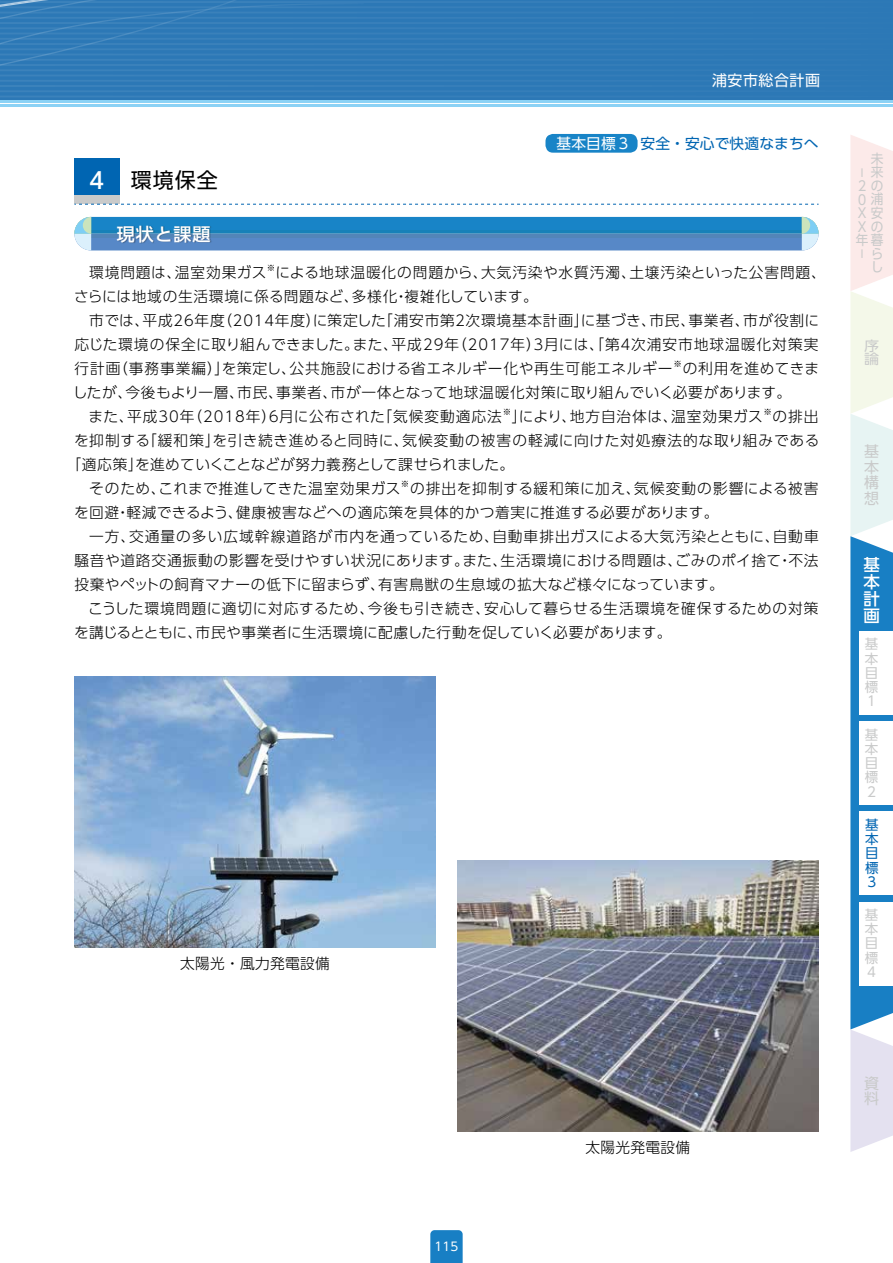
<style>
.page{position:relative;width:893px;height:1263px;background:#fff}
.page>*{position:absolute;margin:0;border:0;box-sizing:border-box;transform-origin:0 0}
.t1{font:21px "UD Shin Go Pr 6 N";color:#000}
.t2{font:500 18px "UD Shin Go Pr 6 N";letter-spacing:.05em;color:#fff}
.t3{font:500 16.5px/17px "UD Shin Go Pr 6 N";color:#fff;text-align:justify}
.t4{font:15px "Shin Go Pr 6 N";letter-spacing:.035em;color:#fff}
.t5{font:15px/15.5px "UD Shin Go Pr 6 N";color:#c9caca;text-align:justify}
.t6{font:300 14.7px/24px "UD Shin Go Pr 6 N";letter-spacing:.04em;color:#000}
.t7{font:300 14.7px "UD Shin Go Pr 6 N";letter-spacing:.065em;color:#000}
.t8{font:300 14.7px "UD Shin Go Pr 6 N";letter-spacing:.005em;color:#000}
.t9{font:14.7px "UD Shin Go Pr 6 N";letter-spacing:.01em;color:#0065b2}
.t10{font:300 14.7px "UD Shin Go Pr 6 N";letter-spacing:.02em;color:#000}
.t11{font:300 14.7px "UD Shin Go Pr 6 N";letter-spacing:.06em;color:#000}
.t12{font:13.65px/13.6px "UD Shin Go Pr 6 N";color:#c9caca;text-align:right;scale:.93 1}
.t13{font:13.65px/13.6px "UD Shin Go Pr 6 N";color:#c9caca;scale:1.1 1}
.t14{font:13.5px/14.2px "UD Shin Go Pr 6 N";color:#c9caca;text-align:justify}
.t15{font:13.5px/14.2px "UD Shin Go Pr 6 N";color:#0065b2;text-align:justify}
.t16{font:12px "UD Shin Go Pr 6 N";color:#fff}
.t17{font:300 8.55px "UD Shin Go Pr 6 N";color:#000}
.s1{color:#fff}
.s2{font-weight:500;font-size:22.5px;color:#fff}
</style>
<div class="page">
<div style="left:0;top:0;width:893px;height:101px;background:#2c78b6"></div>
<hr style="left:0;top:38px;width:893px;height:2px;background:#fff">
<hr style="left:0;top:33px;width:893px;height:1px;background:#fff">
<hr style="left:0;top:27px;width:893px;height:2px;background:#fff">
<hr style="left:0;top:22px;width:893px;height:2px;background:#fff">
<hr style="left:0;top:17px;width:893px;height:2px;background:#fff">
<hr style="left:0;top:12px;width:893px;height:2px;background:#fff">
<hr style="left:0;top:6px;width:893px;height:2px;background:#fff">
<hr style="left:0;top:1px;width:893px;height:2px;background:#fff">
<hr style="left:0;top:43px;width:893px;height:2px;background:#fff">
<hr style="left:0;top:48px;width:893px;height:2px;background:#fff">
<hr style="left:0;top:54px;width:893px;height:1px;background:#fff">
<hr style="left:0;top:59px;width:893px;height:2px;background:#fff">
<hr style="left:0;top:64px;width:893px;height:2px;background:#fff">
<hr style="left:0;top:69px;width:893px;height:2px;background:#fff">
<hr style="left:0;top:75px;width:893px;height:1px;background:#fff">
<hr style="left:0;top:80px;width:893px;height:2px;background:#fff">
<hr style="left:0;top:85px;width:893px;height:2px;background:#fff">
<hr style="left:0;top:90px;width:893px;height:2px;background:#fff">
<hr style="left:0;top:96px;width:893px;height:1px;background:#fff">
<svg style="left:547px;top:1px;width:206px;height:96px"></svg>
<svg style="left:0;top:0;width:547px;height:97px"></svg>
<hr style="left:0;top:100px;width:893px;height:3px;background:#8cd2f5">
<hr style="left:0;top:104px;width:893px;height:3px;background:#8cd2f5">
<svg style="left:430px;top:1230px;width:33px;height:33px"></svg>
<svg style="left:850px;top:135px;width:43px;height:1017px"></svg>
<div style="left:545px;top:134px;width:93px;height:19px;background:#1884c7;border-radius:8px"></div>
<div style="left:74px;top:195px;width:46px;height:9px;background:#c9caca"></div>
<div style="left:74px;top:158px;width:46px;height:37px;background:#0065b2"></div>
<svg style="left:74px;top:204px;width:745px;height:1px"></svg>
<svg style="left:74px;top:217px;width:745px;height:33px;background:#408bc8"></svg>
<svg style="left:91px;top:230px;width:711px;height:7px;background:#3986b9"></svg>
<div style="left:117px;top:225px;width:95px;height:19px;background:#000;opacity:.35"></div>
<img style="left:74px;top:677px;width:362px;height:271px">
<img style="left:457px;top:860px;width:362px;height:271px">
<div style="left:861px;top:815px;width:21px;height:76px;background:#fff"></div>
<p class="t4" style="left:712px;top:68px;width:110px">浦安市総合計画</p>
<p class="t9" style="left:557px;top:131px;width:263px"><span class="s1">基本目標３</span> 安全・安心で快適なまちへ</p>
<h1 class="t1" style="left:85px;top:163px;width:134px"><span class="s2">４</span> 環境保全</h1>
<p class="t2" style="left:117px;top:219px;width:95px">現状と課題</p>
<p class="t11" style="left:89px;top:260px;width:179px">環境問題は、温室効果ガス</p>
<p class="t17" style="left:267px;top:260px;width:10px">※</p>
<p class="t6" style="left:74px;top:260px;width:753px;text-indent:201px">による地球温暖化の問題から、大気汚染や水質汚濁、土壌汚染といった公害問題、さらには地域の生活環境に係る問題など、多様化・複雑化しています。</p>
<p class="t6" style="left:74px;top:308px;width:746px;text-align:justify;text-indent:15px">市では、平成26年度（2014年度）に策定した「浦安市第２次環境基本計画」に基づき、市民、事業者、市が役割に応じた環境の保全に取り組んできました。また、平成29年（2017年）３月には、「第４次浦安市地球温暖化対策実行計画（事務事業編）」を策定し、公共施設における省エネルギー化や再生可能エネルギー</p>
<p class="t17" style="left:674px;top:356px;width:10px">※</p>
<p class="t6" style="left:683px;top:356px;width:138px">の利用を進めてきま</p>
<p class="t6" style="left:73px;top:380px;width:720px">したが、今後もより一層、市民、事業者、市が一体となって地球温暖化対策に取り組んでいく必要があります。</p>
<p class="t7" style="left:89px;top:404px;width:415px">また、平成30年（2018年）６月に公布された「気候変動適応法</p>
<p class="t17" style="left:503px;top:404px;width:10px">※</p>
<p class="t6" style="left:512px;top:404px;width:253px">」により、地方自治体は、温室効果ガス</p>
<p class="t17" style="left:763px;top:404px;width:10px">※</p>
<p class="t6" style="left:772px;top:404px;width:48px">の排出</p>
<p class="t6" style="left:74px;top:428px;width:747px">を抑制する「緩和策」を引き続き進めると同時に、気候変動の被害の軽減に向けた対処療法的な取り組みである</p>
<p class="t8" style="left:66px;top:452px;width:449px">「適応策」を進めていくことなどが努力義務として課せられました。</p>
<p class="t6" style="left:89px;top:476px;width:313px">そのため、これまで推進してきた温室効果ガス</p>
<p class="t17" style="left:401px;top:476px;width:10px">※</p>
<p class="t6" style="left:74px;top:476px;width:746px;text-indent:336px">の排出を抑制する緩和策に加え、気候変動の影響による被害を回避・軽減できるよう、健康被害などへの適応策を具体的かつ着実に推進する必要があります。</p>
<p class="t6" style="left:74px;top:524px;width:746px;text-align:justify;text-indent:15px">一方、交通量の多い広域幹線道路が市内を通っているため、自動車排出ガスによる大気汚染とともに、自動車騒音や道路交通振動の影響を受けやすい状況にあります。また、生活環境における問題は、ごみのポイ捨て・不法投棄やペットの飼育マナーの低下に留まらず、有害鳥獣の生息域の拡大など様々になっています。</p>
<p class="t6" style="left:74px;top:596px;width:746px;text-indent:14px">こうした環境問題に適切に対応するため、今後も引き続き、安心して暮らせる生活環境を確保するための対策を講じるとともに、市民や事業者に生活環境に配慮した行動を促していく必要があります。</p>
<p class="t10" style="left:180px;top:952px;width:151px">太陽光・風力発電設備</p>
<p class="t12" style="left:856px;top:151px;width:31px">未来<br>２の<br>０浦<br>Ｘ安<br>Ｘの年暮ら<br>し</p>
<p class="t12" style="left:855px;top:179px;width:13px;rotate:-90deg">－</p>
<p class="t12" style="left:855px;top:260px;width:13px;rotate:-90deg">－</p>
<p class="t13" style="left:864px;top:338px;width:15px">序論</p>
<p class="t5" style="left:864px;top:443px;width:16px">基本構想</p>
<p class="t3" style="left:863px;top:556px;width:18px">基本計画</p>
<p class="t14" style="left:865px;top:637px;width:15px">基本目標１</p>
<p class="t14" style="left:865px;top:727px;width:15px">基本目標２</p>
<p class="t15" style="left:865px;top:817px;width:15px">基本目標３</p>
<p class="t14" style="left:865px;top:907px;width:15px">基本目標４</p>
<p class="t16" style="left:435px;top:1237px;width:25px">115</p>
<p class="t10" style="left:585px;top:1135px;width:106px">太陽光発電設備</p>
<p class="t5" style="left:864px;top:1075px;width:16px">資料</p>
</div>
